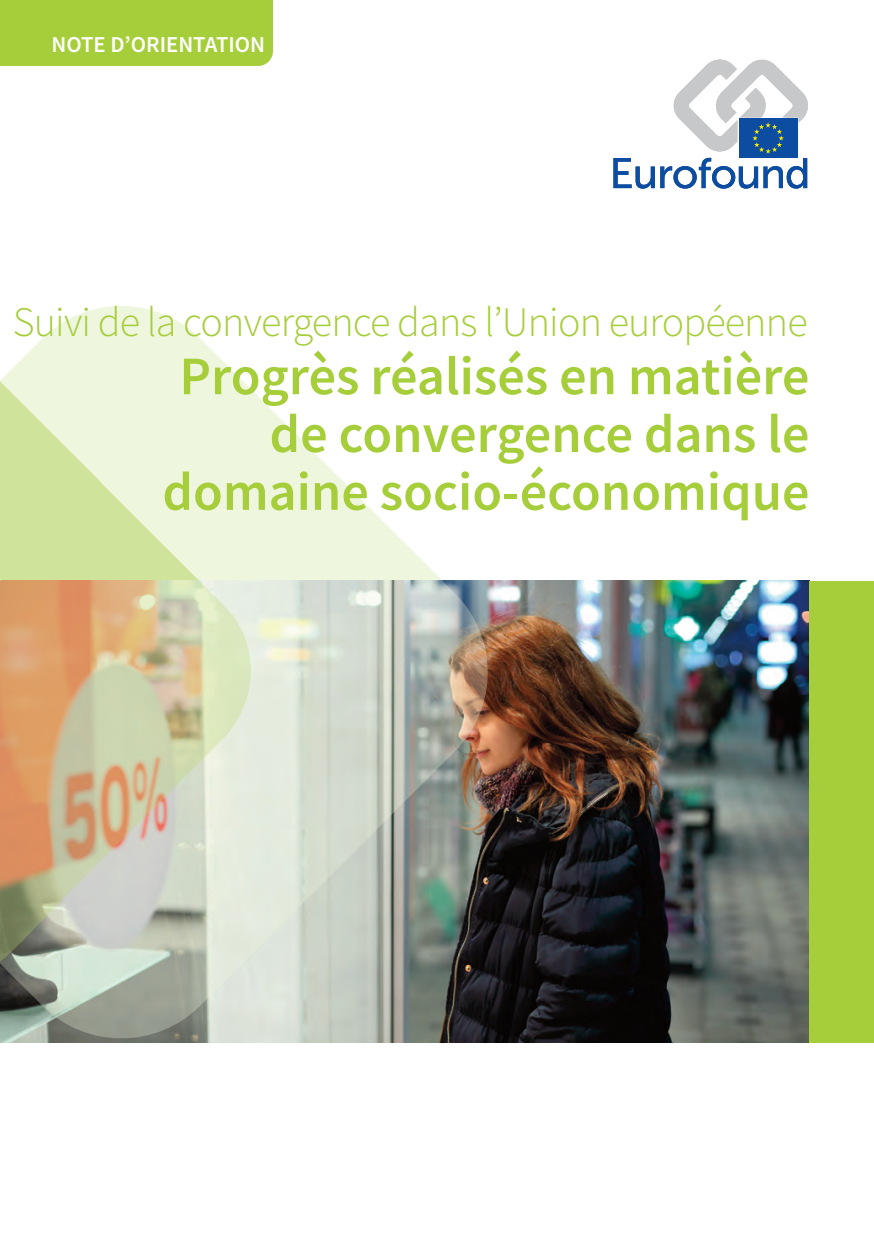
<style>
.page{position:relative;width:874px;height:1241px;background:#fff}
.page>*{position:absolute;margin:0;border:0;box-sizing:border-box;transform-origin:0 0}
.t1{font:600 54.25px/57.8px "Source Sans Pro";color:#a6ce3b;text-align:right}
.t2{font:300 42px "Source Sans Pro";letter-spacing:-.02em;color:#a6ce3b}
.t3{font:600 22.75px "Source Sans Pro";color:#fff}
</style>
<div class="page">
<div style="left:0;top:0;width:273px;height:66px;background:#a6ce3b"></div>
<svg style="left:613px;top:158px;width:41px;height:31px"></svg>
<svg style="left:660px;top:60px;width:147px;height:129px"></svg>
<img style="left:498px;top:580px;width:311px;height:462px">
<img style="left:0;top:306px;width:498px;height:737px">
<svg style="left:0;top:381px;width:125px;height:582px;background:#d1c093"></svg>
<div style="left:809px;top:580px;width:64px;height:462px;background:#a6ce3b"></div>
<p class="t3" style="left:51px;top:36px;width:215px">NOTE D’ORIENTATION</p>
<p class="t2" style="left:13px;top:306px;width:796px">Suivi de la convergence dans l’Union européenne</p>
<p class="t1" style="left:179px;top:352px;width:631px">Progrès réalisés en matière</p>
<p class="t1" style="left:162px;top:410px;width:648px">de convergence dans le domaine socio-économique</p>
</div>
